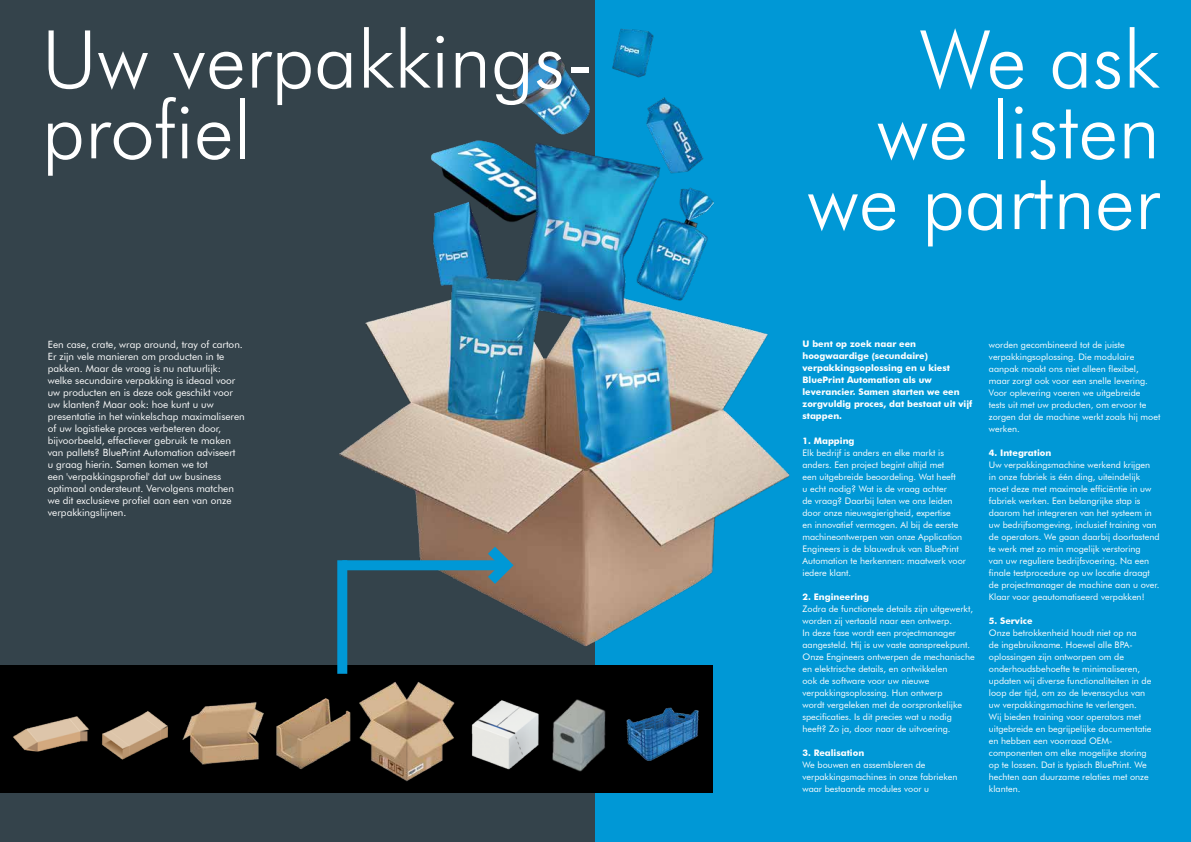
<style>
.page{position:relative;width:1191px;height:842px;background:#fff}
.page>*{position:absolute;margin:0;border:0;box-sizing:border-box;transform-origin:0 0}
.t1{font:300 80px/70.7px "Futura BT";color:#fff}
.t2{font:10px/12px "Futura BT";color:#fff}
.t3{font:9px/12px "Futura BT";color:#fff}
.t4{font:700 9px/12px "Futura BT";color:#fff}
</style>
<div class="page">
<div style="left:0;top:0;width:866px;height:842px;background:#34434b"></div>
<div style="left:595px;top:0;width:596px;height:842px;background:#0098d6"></div>
<img style="left:339px;top:28px;width:451px;height:631px">
<div style="left:0;top:665px;width:712px;height:127px;background:#000"></div>
<img style="left:626px;top:707px;width:73px;height:54px">
<img style="left:356px;top:682px;width:114px;height:111px">
<img style="left:276px;top:691px;width:82px;height:88px">
<img style="left:13px;top:716px;width:65px;height:36px">
<img style="left:78px;top:711px;width:90px;height:49px">
<img style="left:182px;top:702px;width:82px;height:63px">
<img style="left:468px;top:688px;width:71px;height:95px">
<img style="left:552px;top:699px;width:54px;height:73px">
<div style="left:342px;top:560px;width:166px;height:10px;background:#0098d6"></div>
<svg style="left:477px;top:536px;width:43px;height:58px"></svg>
<div style="left:337px;top:560px;width:10px;height:114px;background:#0098d6"></div>
<h1 class="t1" style="left:42px;top:23px;width:554px">Uw verpakkings&shy;profiel</h1>
<p class="t2" style="left:48px;top:338px;width:198px">Een case, crate, wrap around, tray of carton.<br>Er zijn vele manieren om producten in te pakken. Maar de vraag is nu natuurlijk: welke secundaire verpakking is ideaal voor uw producten en is deze ook geschikt voor uw klanten? Maar ook: hoe kunt u uw presentatie in het winkelschap maximaliseren of uw logistieke proces verbeteren door, bijvoorbeeld, effectiever gebruik te maken van pallets? BluePrint Automation adviseert<br>u graag hierin. Samen komen we tot<br>een 'verpakkingsprofiel' dat uw business optimaal ondersteunt. Vervolgens matchen we dit exclusieve profiel aan een van onze verpakkingslijnen.</p>
<h1 class="t1" style="left:807px;top:23px;width:354px;text-align:right">We ask<br>we listen we partner</h1>
<p class="t4" style="left:802px;top:338px;width:171px">U bent op zoek naar een hoogwaardige (secundaire) verpakkingsoplossing en u kiest<br>BluePrint Automation als uw leverancier. Samen starten we een zorgvuldig proces, dat bestaat uit vijf stappen.</p>
<p class="t4" style="left:802px;top:435px;width:54px">1. Mapping</p>
<p class="t3" style="left:802px;top:447px;width:165px">Elk bedrijf is anders en elke markt is anders. Een project begint altijd met<br>een uitgebreide beoordeling. Wat heeft<br>u echt nodig? Wat is de vraag achter<br>de vraag? Daarbij laten we ons leiden door onze nieuwsgierigheid, expertise<br>en innovatief vermogen. Al bij de eerste machineontwerpen van onze Application Engineers is de blauwdruk van BluePrint Automation te herkennen: maatwerk voor iedere klant.</p>
<p class="t4" style="left:802px;top:591px;width:68px">2. Engineering</p>
<p class="t3" style="left:802px;top:603px;width:174px">Zodra de functionele details zijn uitgewerkt, worden zij vertaald naar een ontwerp.<br>In deze fase wordt een projectmanager aangesteld. Hij is uw vaste aanspreekpunt.<br>Onze Engineers ontwerpen de mechanische en elektrische details, en ontwikkelen<br>ook de software voor uw nieuwe verpakkingsoplossing. Hun ontwerp<br>wordt vergeleken met de oorspronkelijke specificaties. Is dit precies wat u nodig heeft? Zo ja, door naar de uitvoering.</p>
<p class="t4" style="left:802px;top:747px;width:63px">3. Realisation</p>
<p class="t3" style="left:802px;top:759px;width:156px">We bouwen en assembleren de verpakkingsmachines in onze fabrieken waar bestaande modules voor u</p>
<p class="t3" style="left:989px;top:339px;width:173px">worden gecombineerd tot de juiste verpakkingsoplossing. Die modulaire aanpak maakt ons niet alleen flexibel, maar zorgt ook voor een snelle levering.<br>Voor oplevering voeren we uitgebreide<br>tests uit met uw producten, om ervoor te zorgen dat de machine werkt zoals hij moet werken.</p>
<p class="t4" style="left:989px;top:447px;width:64px">4. Integration</p>
<p class="t3" style="left:989px;top:459px;width:172px">Uw verpakkingsmachine werkend krijgen<br>in onze fabriek is één ding, uiteindelijk moet deze met maximale efficiëntie in uw fabriek werken. Een belangrijke stap is daarom het integreren van het systeem in uw bedrijfsomgeving, inclusief training van de operators. We gaan daarbij doortastend te werk met zo min mogelijk verstoring<br>van uw reguliere bedrijfsvoering. Na een finale testprocedure op uw locatie draagt de projectmanager de machine aan u over.<br>Klaar voor geautomatiseerd verpakken!</p>
<p class="t4" style="left:989px;top:615px;width:45px">5. Service</p>
<p class="t3" style="left:989px;top:627px;width:164px">Onze betrokkenheid houdt niet op na<br>de ingebruikname. Hoewel alle BPA&shy;oplossingen zijn ontworpen om de onderhoudsbehoefte te minimaliseren, updaten wij diverse functionaliteiten in de loop der tijd, om zo de levenscyclus van uw verpakkingsmachine te verlengen.<br>Wij bieden training voor operators met uitgebreide en begrijpelijke documentatie en hebben een voorraad OEM&shy;componenten om elke mogelijke storing op te lossen. Dat is typisch BluePrint. We hechten aan duurzame relaties met onze klanten.</p>
</div>
